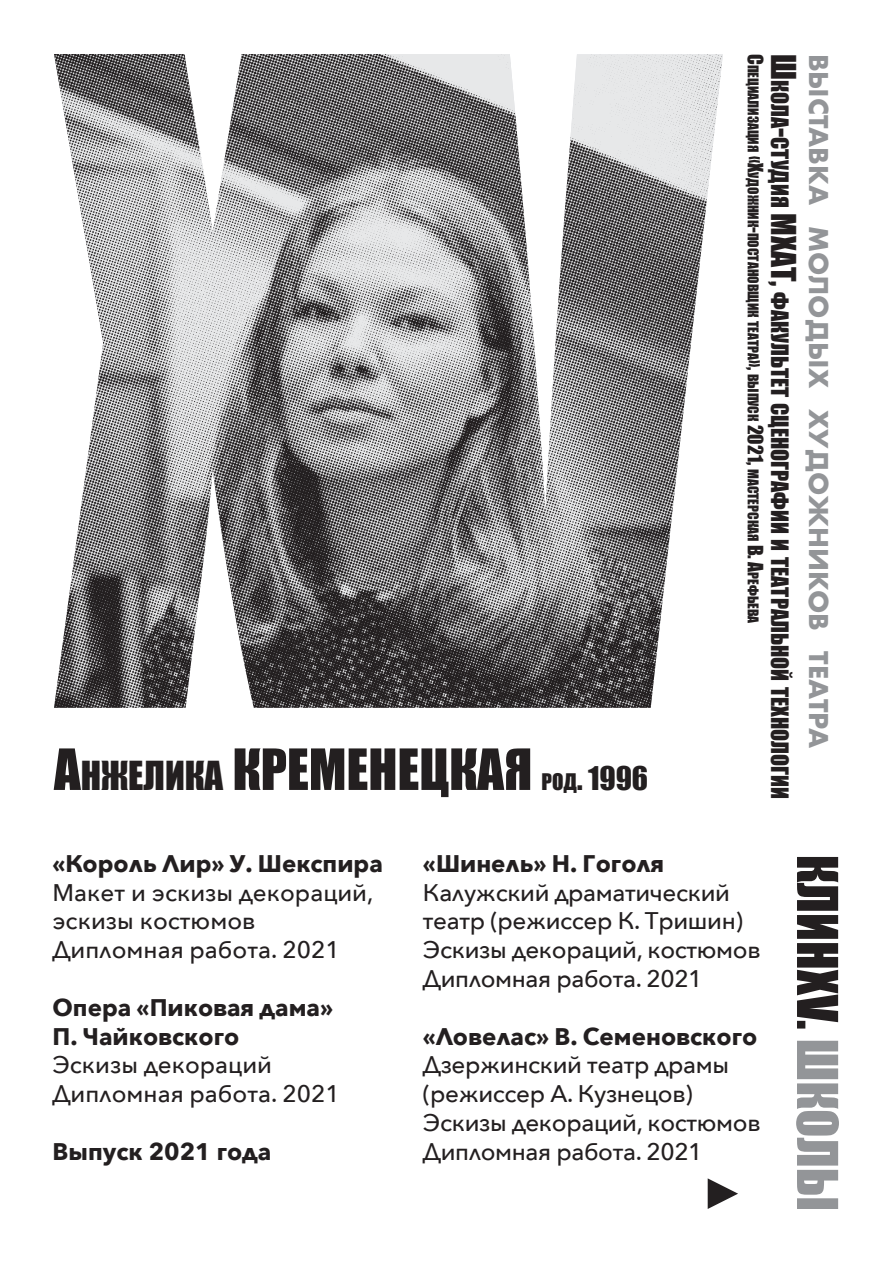
<style>
.page{position:relative;width:893px;height:1263px;background:#fff}
.page>*{position:absolute;margin:0;border:0;box-sizing:border-box;transform-origin:0 0}
.t1{font:52.5px "Impact";color:#231f20}
.t2{font:30px "Impact";color:#231f20}
.t3{font:700 25.2px "Futura";color:#939598}
.t4{font:500 24px/28.8px "Avenir Next";letter-spacing:-.015em;color:#231f20}
.t5{font:700 24px/28.8px "Avenir Next";color:#231f20}
.t6{font:22.05px "Impact";color:#231f20}
.t7{font:13.65px "Impact";color:#231f20}
.s1{font-size:36.75px}
.s2{font-size:21px}
.s3{font-size:19.5px}
.s4{font-size:31.5px}
</style>
<div class="page">
<svg style="left:796px;top:1041px;width:43px;height:168px"></svg>
<svg style="left:797px;top:857px;width:41px;height:171px"></svg>
<img style="left:54px;top:54px;width:669px;height:654px">
<svg style="left:708px;top:1178px;width:30px;height:31px"></svg>
<h1 class="t1" style="left:54px;top:729px;width:234px">А<span class="s1">нжелика</span> КРЕМЕНЕ</h1>
<h1 class="t1" style="left:419px;top:729px;width:86px">ЦКАЯ</h1>
<p class="t2" style="left:541px;top:755px;width:108px"><span class="s2">род</span>. 1996</p>
<p class="t7" style="left:764px;top:54px;width:571px;rotate:90deg"><span class="s3">С</span>пециализация <span class="s3">«Х</span>удожник<span class="s3">-</span>постановщик театра<span class="s3">»,</span> выпуск <span class="s3">2021,</span> мастерская <span class="s3">В. А</span>рефьева</p>
<p class="t6" style="left:797px;top:54px;width:746px;rotate:90deg"><span class="s4">Ш</span>кола<span class="s4">-</span>студия <span class="s4">МХАТ,</span> факультет сценографии и театральной технологии</p>
<p class="t3" style="left:837px;top:54px;width:696px;rotate:90deg">выставка молодых художников театра</p>
<p class="t5" style="left:53px;top:848px;width:332px">«Король Лир» У. Шекспира</p>
<p class="t4" style="left:53px;top:877px;width:322px">Макет и эскизы декораций, эскизы костюмов<br>Дипломная работа. 2021</p>
<p class="t5" style="left:53px;top:992px;width:282px">Опера «Пиковая дама»<br>П. Чайковского</p>
<p class="t4" style="left:53px;top:1050px;width:289px">Эскизы декораций<br>Дипломная работа. 2021</p>
<p class="t5" style="left:53px;top:1136px;width:220px">Выпуск 2021 года</p>
<p class="t5" style="left:423px;top:848px;width:242px">«Шинель» Н. Гоголя</p>
<p class="t4" style="left:423px;top:877px;width:339px">Калужский драматический театр (режиссер К. Тришин)<br>Эскизы декораций, костюмов<br>Дипломная работа. 2021</p>
<p class="t5" style="left:423px;top:1021px;width:336px">«Ловелас» В. Семеновского</p>
<p class="t4" style="left:423px;top:1050px;width:339px">Дзержинский театр драмы (режиссер А. Кузнецов)<br>Эскизы декораций, костюмов<br>Дипломная работа. 2021</p>
</div>
